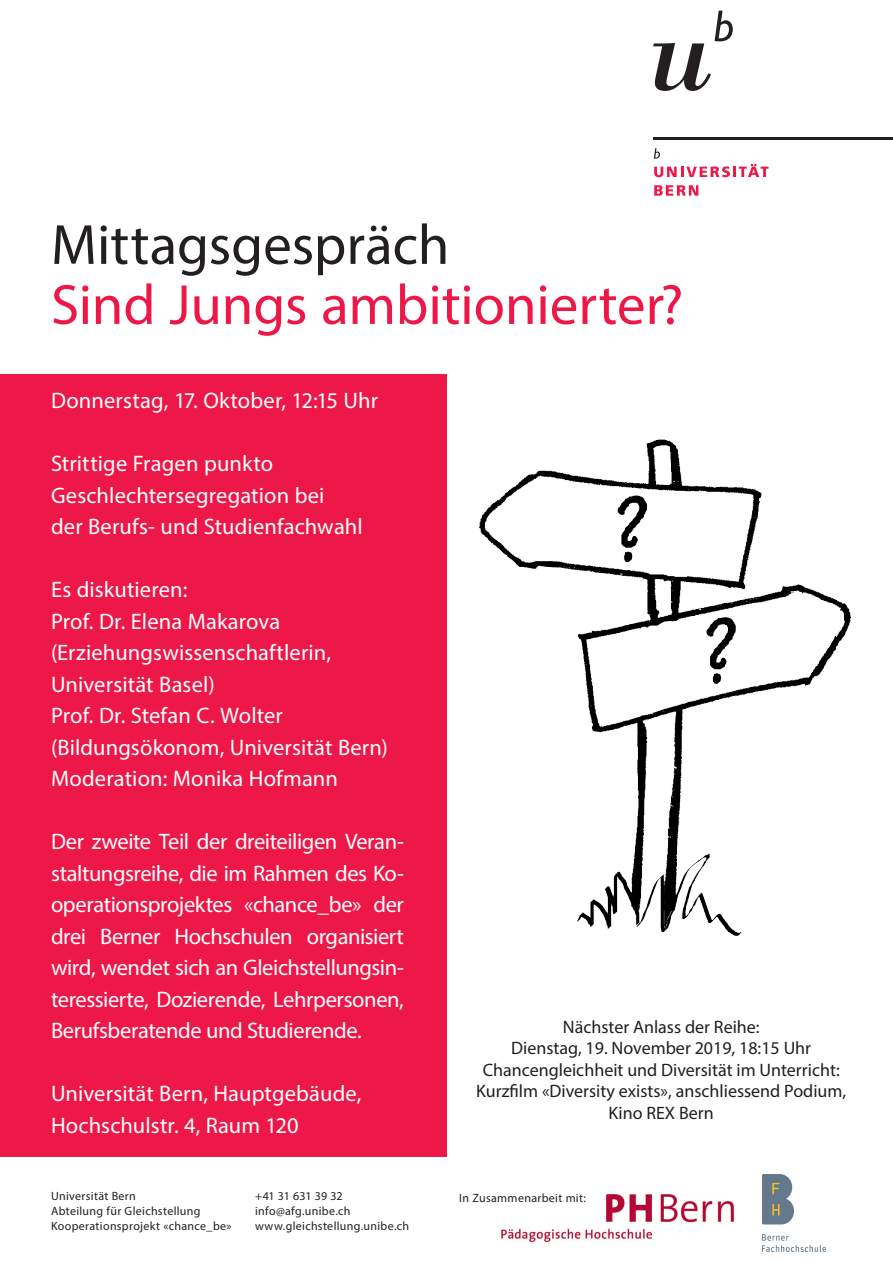
<style>
.page{position:relative;width:893px;height:1263px;background:#fff}
.page>*{position:absolute;margin:0;border:0;box-sizing:border-box;transform-origin:0 0}
.t1{font:57px "Myriad Pro";color:#ed1748}
.t2{font:57px "Myriad Pro";color:#231f20}
.t3{font:22.5px/31.5px "Myriad Pro";letter-spacing:.005em;color:#fff}
.t4{font:18px/21.6px "Myriad Pro";color:#231f20;text-align:center}
.t5{font:12px/15px "Myriad Pro";letter-spacing:.025em;color:#231f20}
</style>
<div class="page">
<svg style="left:653px;top:11px;width:80px;height:80px"></svg>
<hr style="left:653px;top:138px;width:240px;height:2px;background:#231f20">
<svg style="left:654px;top:148px;width:114px;height:29px"></svg>
<svg style="left:654px;top:185px;width:44px;height:11px"></svg>
<img style="left:479px;top:439px;width:372px;height:497px">
<div style="left:0;top:374px;width:446px;height:783px;background:#ed1748"></div>
<img style="left:762px;top:1175px;width:64px;height:76px">
<img style="left:501px;top:1194px;width:234px;height:49px">
<h1 class="t2" style="left:51px;top:210px;width:400px">Mittagsgespräch</h1>
<h1 class="t1" style="left:51px;top:270px;width:634px">Sind Jungs ambitionierter?</h1>
<p class="t3" style="left:51px;top:384px;width:328px">Donnerstag, 17. Oktober, 12:15 Uhr</p>
<p class="t3" style="left:51px;top:447px;width:313px">Strittige Fragen punkto<br>Geschlechtersegregation bei<br>der Berufs- und Studienfachwahl</p>
<p class="t3" style="left:51px;top:573px;width:338px">Es diskutieren:<br>Prof. Dr. Elena Makarova (Erziehungswissenschaftlerin,<br>Universität Basel)<br>Prof. Dr. Stefan C. Wolter (Bildungsökonom, Universität Bern)<br>Moderation: Monika Hofmann</p>
<p class="t3" style="left:51px;top:825px;width:354px;text-align:justify">Der zweite Teil der dreiteiligen Veran&shy;staltungsreihe, die im Rahmen des Ko&shy;operationsprojektes «chance_be» der drei Berner Hochschulen organisiert wird, wendet sich an Gleichstellungsin&shy;teressierte, Dozierende, Lehrpersonen, Berufsberatende und Studierende.</p>
<p class="t3" style="left:51px;top:1077px;width:312px">Universität Bern, Hauptgebäude,<br>Hochschulstr. 4, Raum 120</p>
<p class="t4" style="left:476px;top:1015px;width:372px">Nächster Anlass der Reihe:<br>Dienstag, 19. November 2019, 18:15 Uhr Chancengleichheit und Diversität im Unterricht:<br>Kurzfilm «Diversity exists», anschliessend Podium, Kino REX Bern</p>
<p class="t5" style="left:51px;top:1188px;width:182px">Universität Bern<br>Abteilung für Gleichstellung<br>Kooperationsprojekt «chance_be»</p>
<p class="t5" style="left:255px;top:1188px;width:156px">+41 31 631 39 32 info@afg.unibe.ch www.gleichstellung.unibe.ch</p>
<p class="t5" style="left:459px;top:1190px;width:128px">In Zusammenarbeit mit:</p>
</div>
